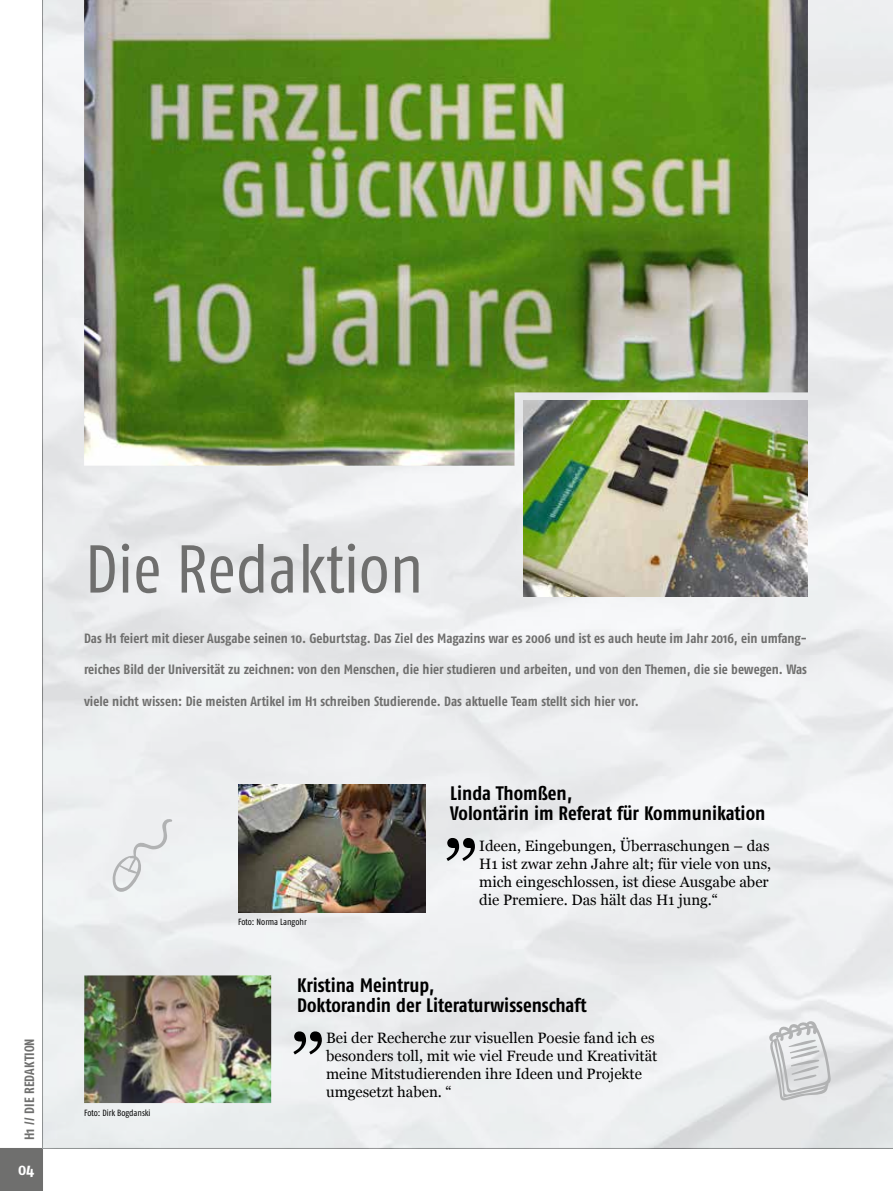
<style>
.page{position:relative;width:893px;height:1191px;background:#fff}
.page>*{position:absolute;margin:0;border:0;box-sizing:border-box;transform-origin:0 0}
.t1{font:condensed 67.5px "Fago Pro";color:#6f6f6e}
.t2{font:700 condensed 19.5px/19.5px "Fago Pro";letter-spacing:-.005em;color:#000}
.t3{font:700 condensed 16.5px "Fago Pro";color:#fff}
.t4{font:15px/18px "Georgia";color:#000}
.t5{font:700 condensed 13.5px "Fago Pro";color:#6f6f6e}
.t6{font:condensed 9px "Fago Pro";letter-spacing:-.005em;color:#000}
</style>
<div class="page">
<div style="left:0;top:1148px;width:43px;height:43px;background:#6f6f6e"></div>
<hr style="left:42px;top:0;width:1px;height:1191px;background:#6f6f6e">
<hr style="left:0;top:1148px;width:893px;height:1px;background:#6f6f6e">
<img style="left:43px;top:0;width:850px;height:1148px">
<img style="left:84px;top:975px;width:187px;height:128px">
<svg style="left:293px;top:1031px;width:29px;height:23px"></svg>
<svg style="left:446px;top:838px;width:29px;height:23px"></svg>
<img style="left:84px;top:0;width:724px;height:465px">
<svg style="left:768px;top:1020px;width:63px;height:81px"></svg>
<svg style="left:112px;top:818px;width:61px;height:74px"></svg>
<img style="left:238px;top:784px;width:187px;height:128px">
<img style="left:523px;top:401px;width:285px;height:195px">
<p class="t5" style="left:21px;top:1140px;width:103px;rotate:-90deg">H1 // DIE Redaktion</p>
<p class="t3" style="left:18px;top:1159px;width:18px">04</p>
<h1 class="t1" style="left:85px;top:528px;width:340px">Die Redaktion</h1>
<p class="t5" style="left:84px;top:630px;width:724px">Das H1 feiert mit dieser Ausgabe seinen 10. Geburtstag. Das Ziel des Magazins war es 2006 und ist es auch heute im Jahr 2016, ein umfang-</p>
<p class="t5" style="left:84px;top:661px;width:724px">reiches Bild der Universität zu zeichnen: von den Menschen, die hier studieren und arbeiten, und von den Themen, die sie bewegen. Was</p>
<p class="t5" style="left:84px;top:693px;width:556px">viele nicht wissen: Die meisten Artikel im H1 schreiben Studierende. Das aktuelle Team stellt sich hier vor.</p>
<p class="t6" style="left:238px;top:916px;width:70px">Foto: Norma Langohr</p>
<h2 class="t2" style="left:450px;top:783px;width:317px">Linda Thomßen,<br>Volontärin im Referat für Kommunikation</h2>
<p class="t4" style="left:479px;top:837px;width:294px">Ideen, Eingebungen, Überraschungen – das H1 ist zwar zehn Jahre alt; für viele von uns, mich eingeschlossen, ist diese Ausgabe aber die Premiere. Das hält das H1 jung.“</p>
<p class="t6" style="left:84px;top:1107px;width:68px">Foto: Dirk Bogdanski</p>
<h2 class="t2" style="left:297px;top:975px;width:291px">Kristina Meintrup,<br>Doktorandin der Literaturwissenschaft</h2>
<p class="t4" style="left:326px;top:1029px;width:333px">Bei der Recherche zur visuellen Poesie fand ich es besonders toll, mit wie viel Freude und Kreativität meine Mitstudierenden ihre Ideen und Projekte umgesetzt haben. “</p>
</div>
